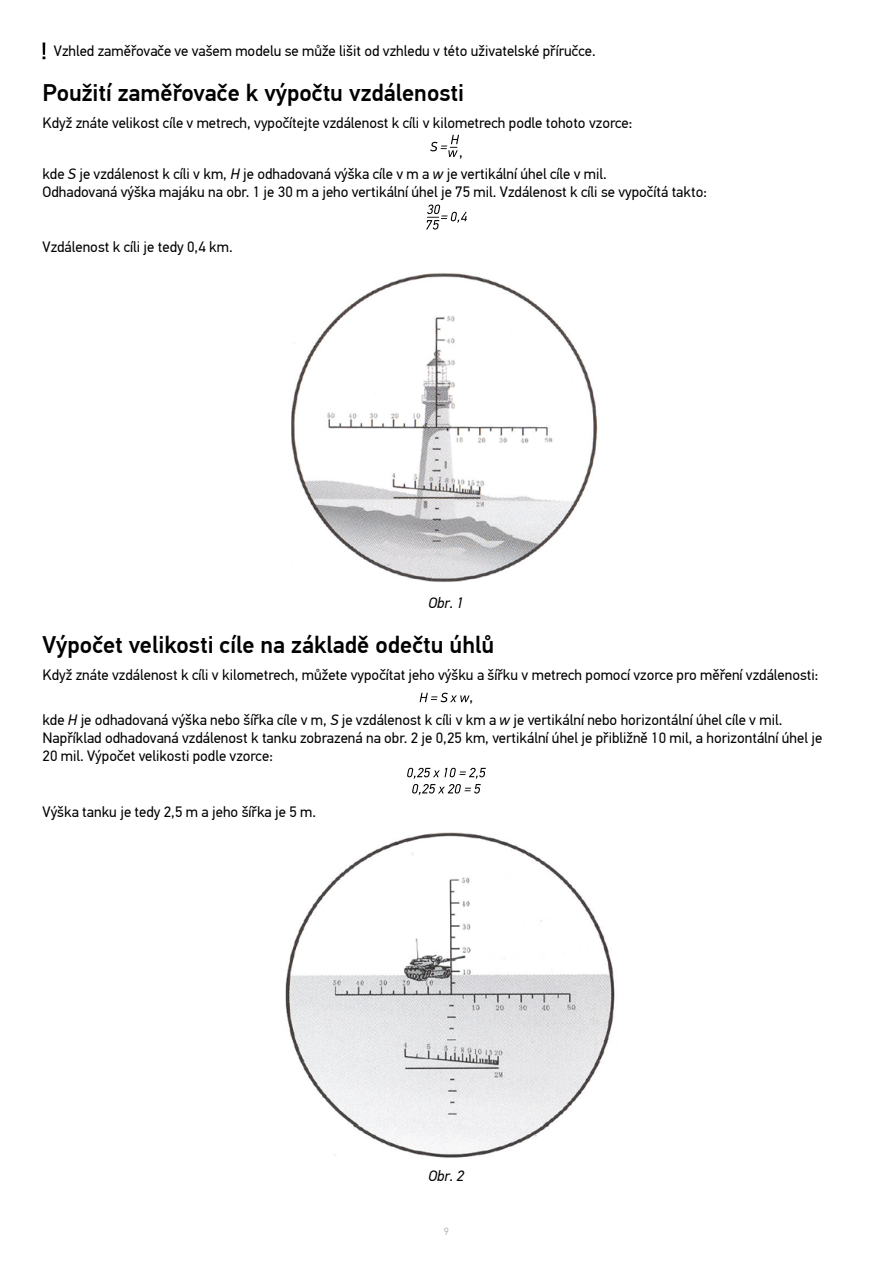
<style>
.page{position:relative;width:893px;height:1263px;background:#fff}
.page>*{position:absolute;margin:0;border:0;box-sizing:border-box;transform-origin:0 0}
.t1{font:500 24px "PF Din Text Pro";color:#000}
.t2{font:15px/18px "PF Din Text Pro";color:#000}
.t3{font:italic 15px "PF Din Text Pro";color:#000}
.t4{font:300 10.5px "PF Din Text Pro";color:#a7a9ac}
.s1{font-style:italic}
</style>
<div class="page">
<svg style="left:43px;top:43px;width:2px;height:16px"></svg>
<svg style="left:430px;top:135px;width:29px;height:22px"></svg>
<svg style="left:426px;top:205px;width:41px;height:25px"></svg>
<img style="left:291px;top:273px;width:307px;height:309px">
<svg style="left:420px;top:693px;width:50px;height:9px"></svg>
<svg style="left:407px;top:768px;width:79px;height:27px"></svg>
<img style="left:285px;top:833px;width:330px;height:325px">
<p class="t2" style="left:54px;top:42px;width:543px">Vzhled zaměřovače ve vašem modelu se může lišit od vzhledu v této uživatelské příručce.</p>
<h1 class="t1" style="left:43px;top:78px;width:423px">Použití zaměřovače k výpočtu vzdálenosti</h1>
<p class="t2" style="left:459px;top:108px;width:175px;line-height:29.4px;text-indent:-417px">Když znáte velikost cíle v metrech, vypočítejte vzdálenost k cíli v kilometrech podle tohoto vzorce: ,</p>
<p class="t2" style="left:43px;top:165px;width:666px">kde <span class="s1">S</span> je vzdálenost k cíli v km, <span class="s1">H</span> je odhadovaná výška cíle v m a <span class="s1">w</span> je vertikální úhel cíle v mil.<br>Odhadovaná výška majáku na obr. 1 je 30 m a jeho vertikální úhel je 75 mil. Vzdálenost k cíli se vypočítá takto:</p>
<p class="t2" style="left:43px;top:238px;width:192px">Vzdálenost k cíli je tedy 0,4 km.</p>
<p class="t3" style="left:428px;top:594px;width:37px">Obr. 1</p>
<h1 class="t1" style="left:43px;top:631px;width:453px">Výpočet velikosti cíle na základě odečtu úhlů</h1>
<p class="t2" style="left:43px;top:666px;width:777px">Když znáte vzdálenost k cíli v kilometrech, můžete vypočítat jeho výšku a šířku v metrech pomocí vzorce pro měření vzdálenosti:</p>
<p class="t2" style="left:470px;top:688px;width:5px">,</p>
<p class="t2" style="left:43px;top:710px;width:741px">kde <span class="s1">H</span> je odhadovaná výška nebo šířka cíle v m, <span class="s1">S</span> je vzdálenost k cíli v km a <span class="s1">w</span> je vertikální nebo horizontální úhel cíle v mil.</p>
<p class="t2" style="left:43px;top:728px;width:781px">Například odhadovaná vzdálenost k tanku zobrazená na obr. 2 je 0,25 km, vertikální úhel je přibližně 10 mil, a horizontální úhel je<br>20 mil. Výpočet velikosti podle vzorce:</p>
<p class="t2" style="left:43px;top:803px;width:275px">Výška tanku je tedy 2,5 m a jeho šířka je 5 m.</p>
<p class="t3" style="left:428px;top:1166px;width:37px">Obr. 2</p>
<p class="t4" style="left:444px;top:1225px;width:7px">9</p>
</div>
